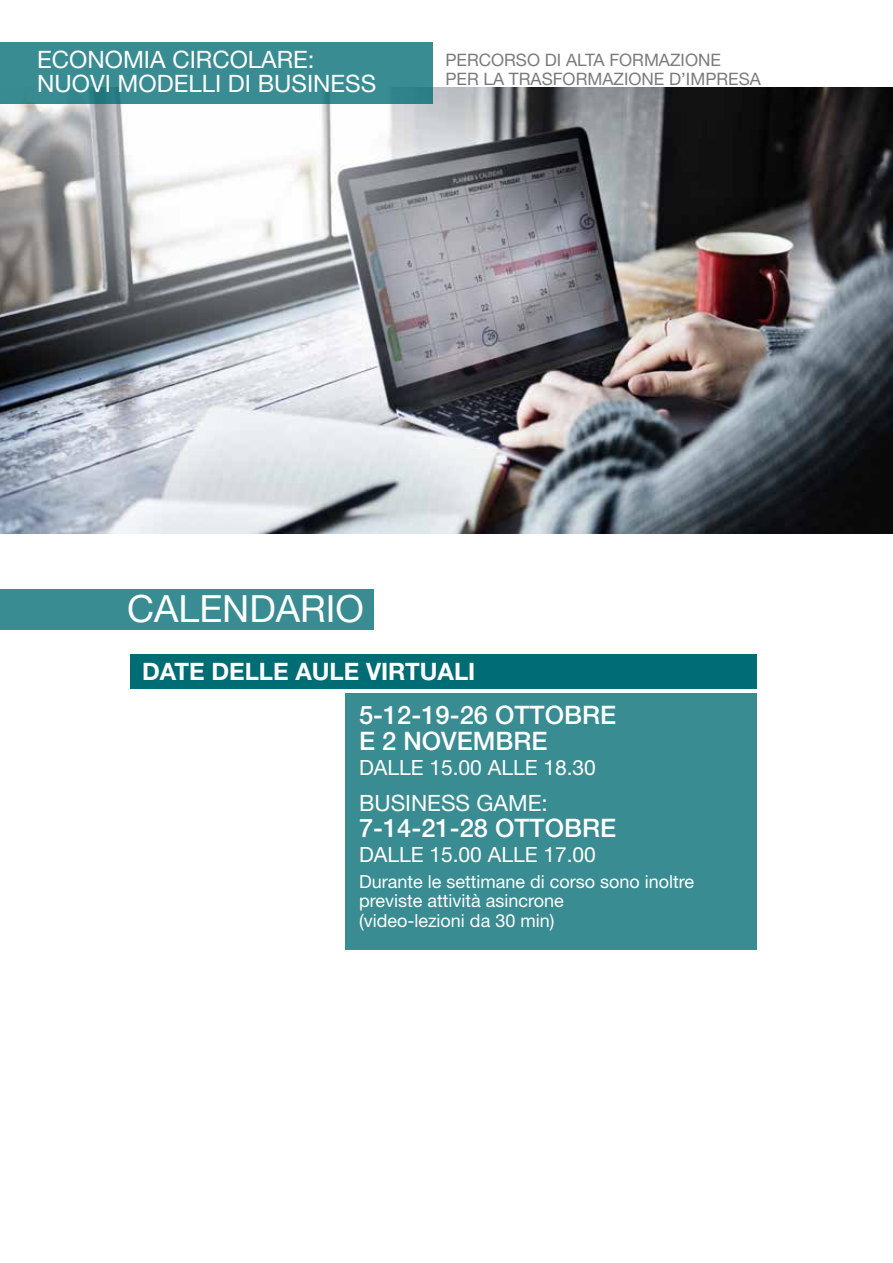
<style>
.page{position:relative;width:893px;height:1263px;background:#fff}
.page>*{position:absolute;margin:0;border:0;box-sizing:border-box;transform-origin:0 0}
.t1{font:37.5px "Helvetica Neue LT Std";color:#fff}
.t2{font:500 25.5px/25.5px "Helvetica Neue LT Std";color:#fff}
.t3{font:24px/24px "Helvetica Neue LT Std";color:#fff}
.t4{font:700 24px "Helvetica Neue LT Std";color:#fff}
.t5{font:22.5px "Helvetica Neue LT Std";color:#fff}
.t6{font:21px "Helvetica Neue LT Std";color:#fff}
.t7{font:18px/19.5px "Helvetica Neue LT Std";color:#fff}
.t8{font:17.1px/18.1px "Helvetica Neue LT Std";color:#7c7b7b}
</style>
<div class="page">
<img style="left:0;top:88px;width:893px;height:445px">
<div style="left:0;top:589px;width:374px;height:40px;background:#398c92"></div>
<div style="left:130px;top:655px;width:627px;height:34px;background:#006c73"></div>
<div style="left:346px;top:693px;width:411px;height:256px;background:#398c92"></div>
<div style="left:0;top:43px;width:433px;height:61px;background:#398c92"></div>
<h3 class="t3" style="left:37px;top:47px;width:341px">ECONOMIA CIRCOLARE:<br>NUOVI MODELLI DI BUSINESS</h3>
<p class="t8" style="left:445px;top:51px;width:317px">PERCORSO DI ALTA FORMAZIONE<br>PER LA TRASFORMAZIONE D’IMPRESA</p>
<h1 class="t1" style="left:127px;top:586px;width:238px">CALENDARIO</h1>
<h3 class="t4" style="left:142px;top:657px;width:335px">DATE DELLE AULE VIRTUALI</h3>
<h2 class="t2" style="left:359px;top:702px;width:259px">5-12-19-26 OTTOBRE<br>E 2 NOVEMBRE</h2>
<p class="t6" style="left:359px;top:755px;width:238px">DALLE 15.00 ALLE 18.30</p>
<p class="t5" style="left:359px;top:790px;width:190px">BUSINESS GAME:</p>
<h2 class="t2" style="left:359px;top:814px;width:259px">7-14-21-28 OTTOBRE</h2>
<p class="t6" style="left:359px;top:842px;width:238px">DALLE 15.00 ALLE 17.00</p>
<p class="t7" style="left:359px;top:871px;width:337px">Durante le settimane di corso sono inoltre previste attività asincrone<br>(video-lezioni da 30 min)</p>
</div>
